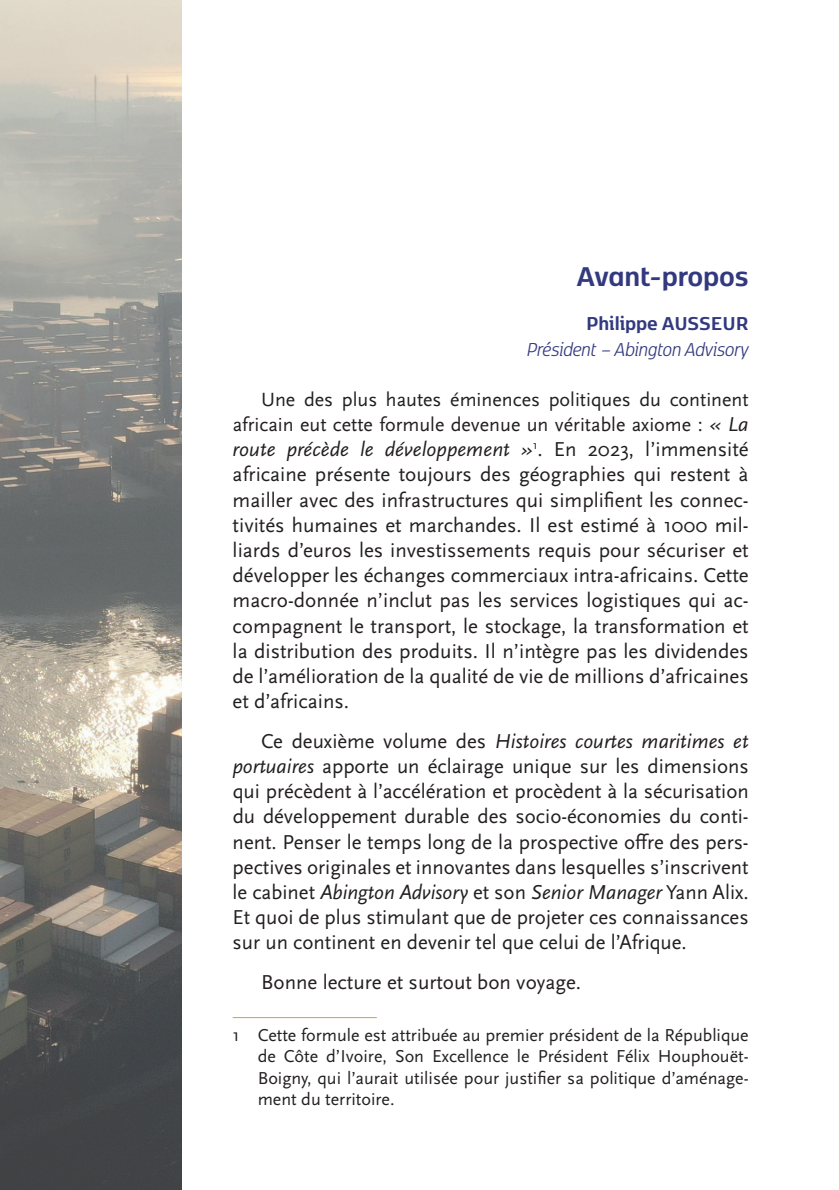
<style>
.page{position:relative;width:839px;height:1190px;background:#fff}
.page>*{position:absolute;margin:0;border:0;box-sizing:border-box;transform-origin:0 0}
.t1{font:700 32px "Kobenhavn CS";letter-spacing:-.01em;color:#33397f}
.t2{font:italic 300 22px "Kobenhavn CS";color:#33397f}
.t3{font:700 22px "Kobenhavn CS";letter-spacing:-.005em;color:#33397f}
.t4{font:21px/25.2px "Scala Sans Pro";color:#231f20;text-align:justify}
.t5{font:20px/25.2px "Scala Sans Pro";color:#231f20;text-align:right}
.t6{font:18px/21.6px "Scala Sans Pro";color:#231f20;text-align:justify}
.s1{font-style:italic;font-size:21px}
.s2{font-style:italic}
</style>
<div class="page">
<img style="left:0;top:0;width:181px;height:1190px">
<hr style="left:232px;top:1017px;width:144px;height:1px;background:#f7931d">
<h1 class="t1" style="left:576px;top:253px;width:173px">Avant-propos</h1>
<p class="t3" style="left:586px;top:307px;width:164px">Philippe AUSSEUR</p>
<p class="t2" style="left:526px;top:335px;width:223px">Président – Abington Advisory</p>
<p class="t5" style="left:232px;top:387px;width:517px">Une des plus hautes éminences politiques du continent africain eut cette formule devenue un véritable axiome : <span class="s1">« La</span></p>
<p class="t4" style="left:232px;top:437px;width:517px"><span class="s2">route précède le développement »</span><sup>1</sup>. En 2023, l’immensité africaine présente toujours des géographies qui restent à mailler avec des infrastructures qui simplifient les connec&shy;tivités humaines et marchandes. Il est estimé à 1000 mil&shy;liards d’euros les investissements requis pour sécuriser et développer les échanges commerciaux intra-africains. Cette macro-donnée n’inclut pas les services logistiques qui ac&shy;compagnent le transport, le stockage, la transformation et la distribution des produits. Il n’intègre pas les dividendes de l’amélioration de la qualité de vie de millions d’africaines et d’africains.</p>
<p class="t4" style="left:232px;top:728px;width:517px;text-indent:28px">Ce deuxième volume des <span class="s2">Histoires courtes maritimes et portuaires</span> apporte un éclairage unique sur les dimensions qui précèdent à l’accélération et procèdent à la sécurisation du développement durable des socio-économies du conti&shy;nent. Penser le temps long de la prospective offre des pers&shy;pectives originales et innovantes dans lesquelles s’inscrivent le cabinet <span class="s2">Abington Advisory</span> et son <span class="s2">Senior Manager</span> Yann Alix.<br>Et quoi de plus stimulant que de projeter ces connaissances sur un continent en devenir tel que celui de l’Afrique.</p>
<p class="t4" style="left:261px;top:969px;width:321px">Bonne lecture et surtout bon voyage.</p>
<p class="t6" style="left:257px;top:1024px;width:492px;text-indent:-25px">1 Cette formule est attribuée au premier président de la République de Côte d’Ivoire, Son Excellence le Président Félix Houphouët-Boigny, qui l’aurait utilisée pour justifier sa politique d’aménage&shy;ment du territoire.</p>
</div>
